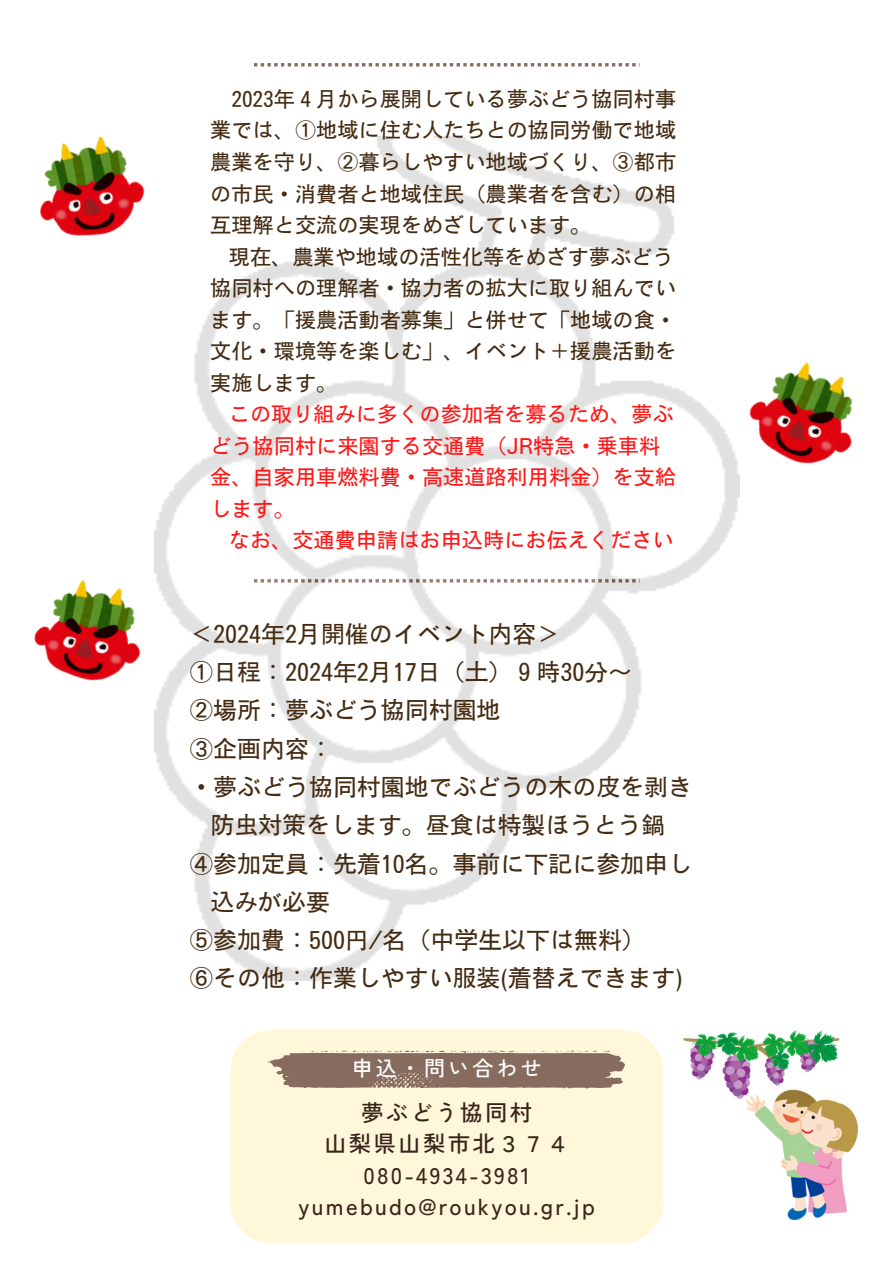
<style>
.page{position:relative;width:893px;height:1264px;background:#fff}
.page>*{position:absolute;margin:0;border:0;box-sizing:border-box;transform-origin:0 0}
.t1{font:24px "Motoya Gothic Std W3";color:#442b12}
.t2{font:500 22.5px/31.5px "Zen Kaku Gothic New";letter-spacing:.1em;color:#3a241a;text-align:center}
.t3{font:21.15px "Motoya Gothic Std W3";color:#442b12}
.t4{font:21.15px "Motoya Gothic Std W3";color:#ff1616}
.t5{font:500 21px "Zen Kaku Gothic New";letter-spacing:.15em;color:#fff}
</style>
<div class="page">
<svg style="left:254px;top:63px;width:386px;height:3px"></svg>
<div style="left:230px;top:1030px;width:433px;height:213px;background:#fff7d9"></div>
<svg style="left:268px;top:1050px;width:356px;height:39px;background:#9a8172"></svg>
<img style="left:155px;top:137px;width:584px;height:843px">
<img style="left:683px;top:1030px;width:174px;height:189px">
<img style="left:39px;top:136px;width:117px;height:114px">
<img style="left:734px;top:347px;width:119px;height:135px">
<img style="left:34px;top:571px;width:121px;height:110px">
<p class="t3" style="left:231px;top:88px;width:446px">2023年４月から展開している夢ぶどう協同村事</p>
<p class="t3" style="left:210px;top:120px;width:467px">業では、①地域に住む人たちとの協同労働で地域</p>
<p class="t3" style="left:210px;top:151px;width:467px">農業を守り、②暮らしやすい地域づくり、③都市</p>
<p class="t3" style="left:210px;top:183px;width:467px">の市民・消費者と地域住民（農業者を含む）の相</p>
<p class="t3" style="left:210px;top:214px;width:382px">互理解と交流の実現をめざしています。</p>
<p class="t3" style="left:229px;top:246px;width:446px">現在、農業や地域の活性化等をめざす夢ぶどう</p>
<p class="t3" style="left:210px;top:277px;width:467px">協同村への理解者・協力者の拡大に取り組んでい</p>
<p class="t3" style="left:210px;top:309px;width:467px">ます。「援農活動者募集」と併せて「地域の食・</p>
<p class="t3" style="left:210px;top:340px;width:467px">文化・環境等を楽しむ」、イベント＋援農活動を</p>
<p class="t3" style="left:210px;top:372px;width:128px">実施します。</p>
<p class="t4" style="left:229px;top:403px;width:446px">この取り組みに多くの参加者を募るため、夢ぶ</p>
<p class="t4" style="left:210px;top:435px;width:451px">どう協同村に来園する交通費（JR特急・乗車料</p>
<p class="t4" style="left:210px;top:466px;width:467px">金、自家用車燃料費・高速道路利用料金）を支給</p>
<p class="t4" style="left:210px;top:498px;width:86px">します。</p>
<p class="t4" style="left:229px;top:529px;width:446px">なお、交通費申請はお申込時にお伝えください</p>
<h2 class="t1" style="left:189px;top:621px;width:372px">＜2024年2月開催のイベント内容＞</h2>
<h2 class="t1" style="left:189px;top:660px;width:441px">①日程：2024年2月 17日（土）９時30分～</h2>
<h2 class="t1" style="left:189px;top:698px;width:313px">②場所：夢ぶどう協同村園地</h2>
<h2 class="t1" style="left:189px;top:736px;width:145px">③企画内容：</h2>
<h2 class="t1" style="left:189px;top:774px;width:504px">・夢ぶどう協同村園地でぶどうの木の皮を剥き</h2>
<h2 class="t1" style="left:210px;top:813px;width:456px">防虫対策をします。昼食は特製ほうとう鍋</h2>
<h2 class="t1" style="left:189px;top:851px;width:504px">④参加定員：先着10名。事前に下記に参加申し</h2>
<h2 class="t1" style="left:210px;top:889px;width:121px">込みが必要</h2>
<h2 class="t1" style="left:189px;top:927px;width:458px">⑤参加費：500円/名（中学生以下は無料）</h2>
<h2 class="t1" style="left:189px;top:966px;width:495px">⑥その他：作業しやすい服装(着替えできます)</h2>
<p class="t5" style="left:351px;top:1051px;width:191px">申込・問い合わせ</p>
<p class="t2" style="left:298px;top:1095px;width:297px">夢ぶどう協同村<br>山梨県山梨市北３７４<br>080-4934-3981 yumebudo@roukyou.gr.jp</p>
</div>
